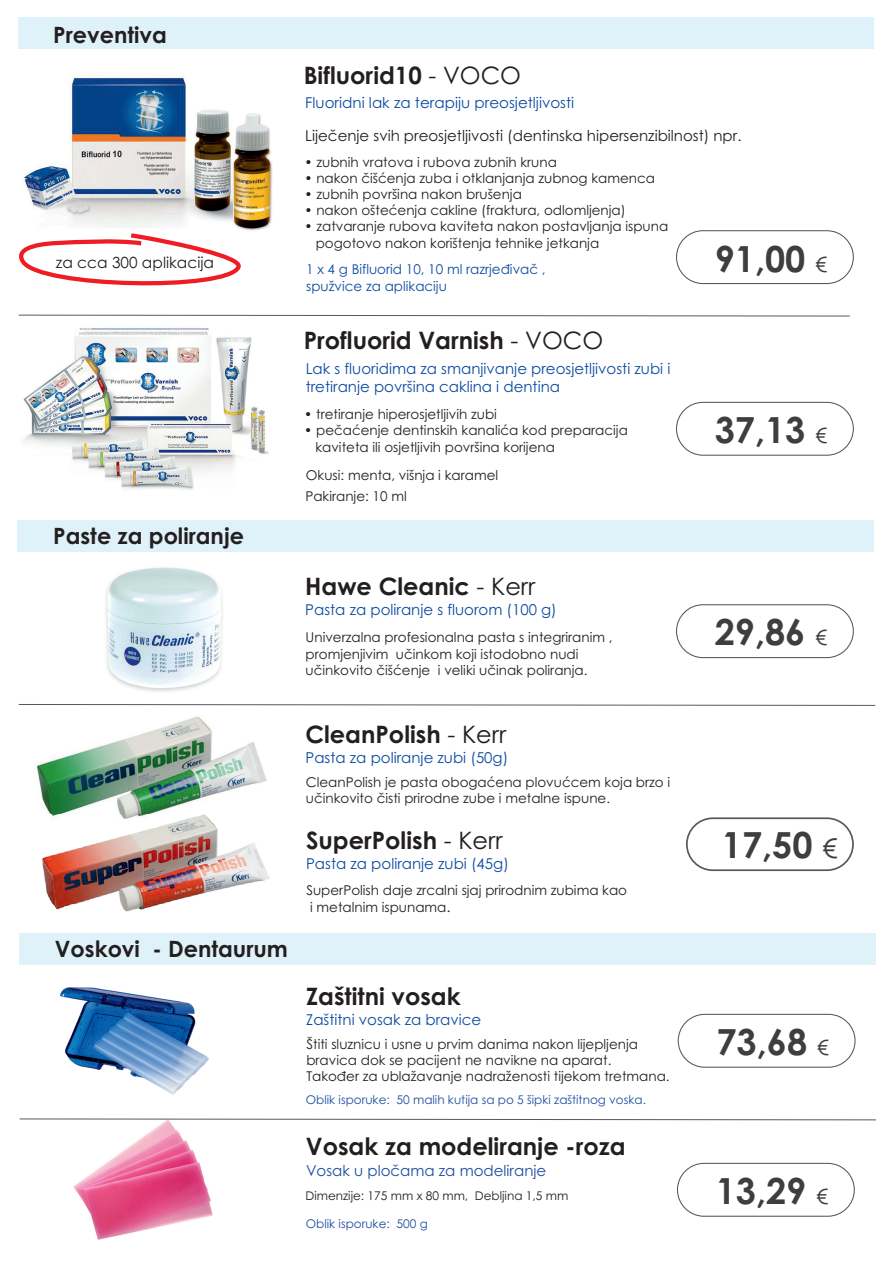
<style>
.page{position:relative;width:893px;height:1263px;background:#fff}
.page>*{position:absolute;margin:0;border:0;box-sizing:border-box;transform-origin:0 0}
.t1{font:700 36px "Century Gothic";color:#3e3e3f}
.t2{font:700 24px "Century Gothic";color:#231f20}
.t3{font:700 22.5px "Century Gothic";color:#231f20}
.t4{font:15.45px "Century Gothic";color:#231f20}
.t5{font:15px/18.6px "Century Gothic";color:#0e4ca1}
.t6{font:15px "Century Gothic";color:#231f20}
.t7{font:15px "Century Gothic";color:#1f4ea1}
.t8{font:13.5px/16px "Century Gothic";color:#231f20}
.t9{font:13.5px/16px "Century Gothic";color:#0e4ca1}
.t10{font:12px "Century Gothic";color:#1f4ea1}
.t11{font:12px "Century Gothic";color:#231f20}
.s1{font-weight:400}
.s2{font-weight:400;font-size:21px}
.s3{font-size:15px}
.s4{font-weight:400;font-size:27px}
</style>
<div class="page">
<img style="left:21px;top:72px;width:252px;height:159px">
<img style="left:23px;top:328px;width:246px;height:162px">
<svg style="left:18px;top:315px;width:832px;height:1px"></svg>
<svg style="left:19px;top:233px;width:222px;height:53px"></svg>
<img style="left:36px;top:716px;width:231px;height:98px">
<img style="left:42px;top:814px;width:228px;height:98px">
<img style="left:105px;top:567px;width:118px;height:125px">
<svg style="left:18px;top:704px;width:858px;height:2px;background:#aaaaab"></svg>
<div style="left:676px;top:230px;width:178px;height:54px;border:1px solid #57585a;border-radius:26px"></div>
<div style="left:676px;top:402px;width:178px;height:54px;border:1px solid #57585a;border-radius:26px"></div>
<div style="left:676px;top:604px;width:178px;height:54px;border:1px solid #57585a;border-radius:26px"></div>
<div style="left:678px;top:1014px;width:178px;height:54px;border:1px solid #57585a;border-radius:26px"></div>
<div style="left:677px;top:1163px;width:178px;height:54px;border:1px solid #57585a;border-radius:26px"></div>
<div style="left:18px;top:520px;width:856px;height:31px;background:#e0f2f9"></div>
<div style="left:19px;top:933px;width:857px;height:31px;background:#e0f2f9"></div>
<div style="left:18px;top:17px;width:855px;height:31px;background:#e0f2f9"></div>
<div style="left:686px;top:817px;width:168px;height:54px;border:2px solid #57585a;border-radius:26px"></div>
<img style="left:60px;top:988px;width:148px;height:106px">
<img style="left:73px;top:1120px;width:140px;height:119px">
<svg style="left:19px;top:1118px;width:857px;height:2px"></svg>
<h3 class="t3" style="left:53px;top:26px;width:115px">Preventiva</h3>
<p class="t4" style="left:56px;top:257px;width:160px">za cca 300 aplikacija</p>
<h3 class="t3" style="left:53px;top:527px;width:193px">Paste za poliranje</h3>
<h3 class="t3" style="left:55px;top:940px;width:235px">Voskovi - Dentaurum</h3>
<h2 class="t2" style="left:304px;top:66px;width:219px">Bifluorid10 <span class="s1">- VOCO</span></h2>
<p class="t5" style="left:305px;top:94px;width:271px">Fluoridni lak za terapiju preosjetljivosti</p>
<p class="t6" style="left:305px;top:130px;width:438px">Liječenje svih preosjetljivosti (dentinska hipersenzibilnost) npr.</p>
<p class="t8" style="left:304px;top:155px;width:254px">• zubnih vratova i rubova zubnih kruna</p>
<p class="t8" style="left:304px;top:172px;width:352px">• nakon čišćenja zuba i otklanjanja zubnog kamenca</p>
<p class="t8" style="left:304px;top:188px;width:219px">• zubnih površina nakon brušenja</p>
<p class="t8" style="left:304px;top:204px;width:323px">• nakon oštećenja cakline (fraktura, odlomljenja)</p>
<p class="t8" style="left:316px;top:220px;width:354px;text-indent:-11px">• zatvaranje rubova kaviteta nakon postavljanja ispuna pogotovo nakon korištenja tehnike jetkanja</p>
<p class="t9" style="left:306px;top:263px;width:241px">1 x 4 g Bifluorid 10, 10 ml razrjeđivač , spužvice za aplikaciju</p>
<h1 class="t1" style="left:715px;top:245px;width:114px">91,00 <span class="s2">€</span></h1>
<h2 class="t2" style="left:304px;top:331px;width:301px">Profluorid Varnish <span class="s1">- VOCO</span></h2>
<p class="t5" style="left:306px;top:360px;width:366px">Lak s fluoridima za smanjivanje preosjetljivosti zubi i tretiranje površina caklina i dentina</p>
<p class="t8" style="left:304px;top:407px;width:194px">• tretiranje hiperosjetljivih zubi</p>
<p class="t8" style="left:315px;top:423px;width:314px;line-height:16.6px;text-indent:-11px">• pečaćenje dentinskih kanalića kod preparacija kaviteta ili osjetljivih površina korijena</p>
<p class="t8" style="left:306px;top:469px;width:194px">Okusi: menta, višnja i karamel</p>
<p class="t8" style="left:305px;top:489px;width:103px">Pakiranje: 10 ml</p>
<h2 class="t2" style="left:305px;top:577px;width:232px">Hawe Cleanic <span class="s1">- Kerr</span></h2>
<p class="t5" style="left:305px;top:602px;width:253px">Pasta za poliranje s fluorom (100 g)</p>
<p class="t8" style="left:306px;top:631px;width:308px">Univerzalna profesionalna pasta s integriranim , promjenjivim učinkom koji istodobno nudi učinkovito čišćenje i veliki učinak poliranja.</p>
<h2 class="t2" style="left:305px;top:725px;width:202px">CleanPolish <span class="s1">- Kerr</span></h2>
<p class="t5" style="left:305px;top:749px;width:204px">Pasta za poliranje zubi (50g)</p>
<p class="t8" style="left:306px;top:776px;width:366px">CleanPolish je pasta obogaćena plovućcem koja brzo i učinkovito čisti prirodne zube i metalne ispune.</p>
<h2 class="t2" style="left:306px;top:831px;width:198px">SuperPolish <span class="s1">- Kerr</span></h2>
<p class="t5" style="left:306px;top:855px;width:204px">Pasta za poliranje zubi (45g)</p>
<p class="t8" style="left:306px;top:882px;width:322px;line-height:17.5px">SuperPolish daje zrcalni sjaj prirodnim zubima kao i metalnim ispunama<span class="s3">.</span></p>
<h2 class="t2" style="left:306px;top:987px;width:156px">Zaštitni vosak</h2>
<p class="t5" style="left:306px;top:1011px;width:177px">Zaštitni vosak za bravice</p>
<p class="t8" style="left:306px;top:1037px;width:365px">Štiti sluznicu i usne u prvim danima nakon lijepljenja bravica dok se pacijent ne navikne na aparat.<br>Također za ublažavanje nadraženosti tijekom tretmana.</p>
<p class="t10" style="left:306px;top:1095px;width:342px">Oblik isporuke: 50 malih kutija sa po 5 šipki zaštitnog voska.</p>
<h2 class="t2" style="left:306px;top:1137px;width:321px">Vosak za modeliranje -roza</h2>
<p class="t7" style="left:306px;top:1164px;width:242px">Vosak u pločama za modeliranje</p>
<p class="t11" style="left:305px;top:1190px;width:264px">Dimenzije: 175 mm x 80 mm, Debljina 1,5 mm</p>
<p class="t10" style="left:306px;top:1219px;width:123px">Oblik isporuke: 500 g</p>
<h1 class="t1" style="left:715px;top:416px;width:114px">37,13 <span class="s2">€</span></h1>
<h1 class="t1" style="left:715px;top:618px;width:114px">29,86 <span class="s2">€</span></h1>
<h1 class="t1" style="left:722px;top:831px;width:117px">17,50 <span class="s4">€</span></h1>
<h1 class="t1" style="left:716px;top:1028px;width:114px">73,68 <span class="s2">€</span></h1>
<h1 class="t1" style="left:716px;top:1177px;width:114px">13,29 <span class="s2">€</span></h1>
</div>
